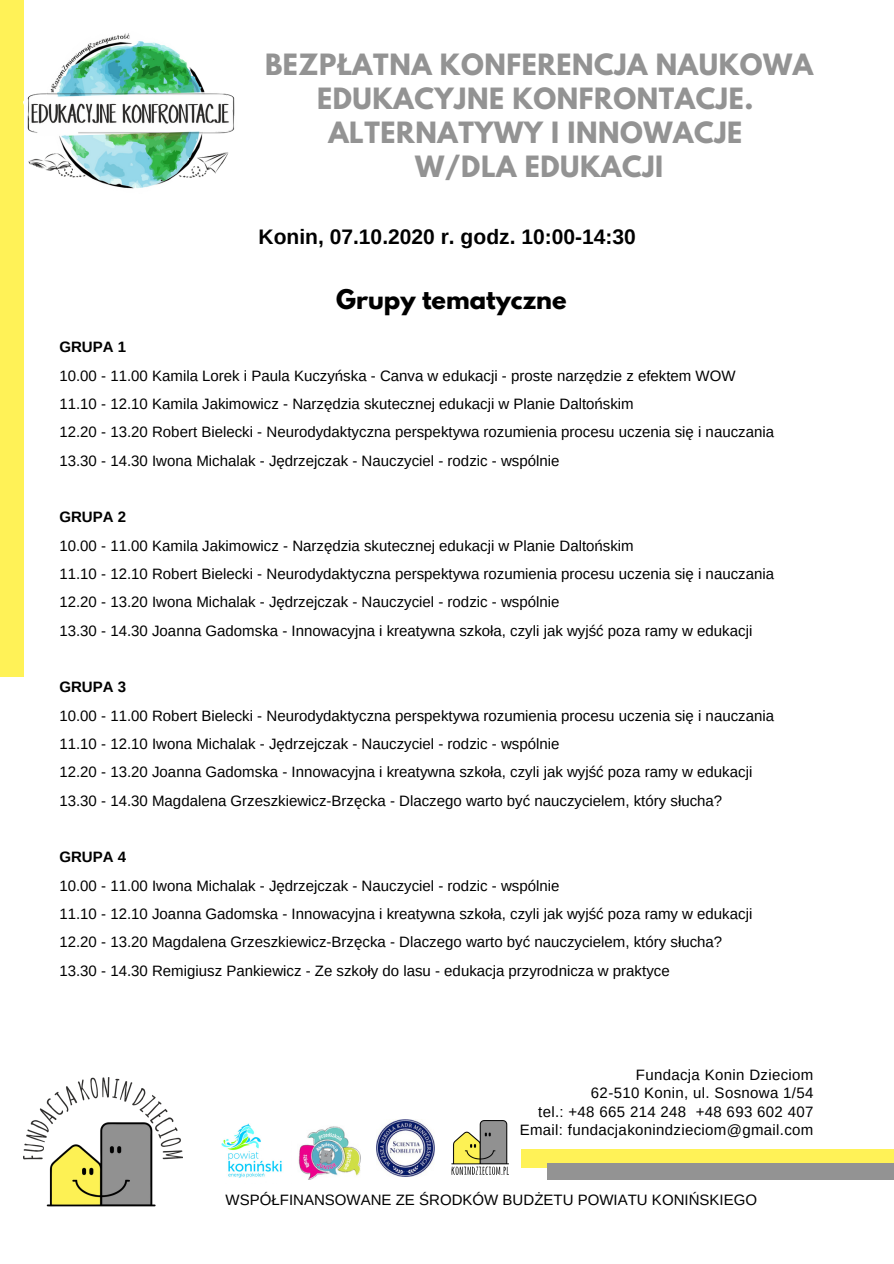
<style>
.page{position:relative;width:894px;height:1264px;background:#fff}
.page>*{position:absolute;margin:0;border:0;box-sizing:border-box;transform-origin:0 0}
.t1{font:700 25.95px/33.8px "League Spartan";letter-spacing:.02em;color:#939393;text-align:center}
.t2{font:700 24px "League Spartan";color:#000}
.t3{font:700 21px "Arimo";color:#000}
.t4{font:15px/28.3px "Arimo";color:#000}
.t5{font:15px/18.5px "Arimo";letter-spacing:.02em;color:#000;text-align:right}
.t6{font:700 15px "Arimo";color:#000}
</style>
<div class="page">
<div style="left:0;top:0;width:24px;height:676px;background:#fff257"></div>
<img style="left:27px;top:33px;width:208px;height:156px">
<div style="left:521px;top:1149px;width:372px;height:18px;background:#fff257"></div>
<div style="left:547px;top:1162px;width:346px;height:17px;background:#939393"></div>
<img style="left:24px;top:1077px;width:158px;height:130px">
<img style="left:221px;top:1123px;width:61px;height:55px">
<img style="left:298px;top:1126px;width:62px;height:53px">
<img style="left:451px;top:1120px;width:57px;height:54px">
<img style="left:377px;top:1119px;width:57px;height:57px">
<h1 class="t1" style="left:265px;top:51px;width:549px">BEZPŁATNA KONFERENCJA NAUKOWA<br>EDUKACYJNE KONFRONTACJE.<br>ALTERNATYWY I INNOWACJE<br>W/DLA EDUKACJI</h1>
<h3 class="t3" style="left:258px;top:225px;width:379px">Konin, 07.10.2020 r. godz. 10:00-14:30</h3>
<h2 class="t2" style="left:336px;top:288px;width:232px">Grupy tematyczne</h2>
<p class="t6" style="left:59px;top:339px;width:68px">GRUPA 1</p>
<p class="t4" style="left:59px;top:361px;width:716px">10.00 - 11.00 Kamila Lorek i Paula Kuczyńska - Canva w edukacji - proste narzędzie z efektem WOW 11.10 - 12.10 Kamila Jakimowicz - Narzędzia skutecznej edukacji w Planie Daltońskim<br>12.20 - 13.20 Robert Bielecki - Neurodydaktyczna perspektywa rozumienia procesu uczenia się i nauczania 13.30 - 14.30 Iwona Michalak - Jędrzejczak - Nauczyciel - rodzic - wspólnie</p>
<p class="t6" style="left:59px;top:508px;width:68px">GRUPA 2</p>
<p class="t4" style="left:59px;top:531px;width:716px">10.00 - 11.00 Kamila Jakimowicz - Narzędzia skutecznej edukacji w Planie Daltońskim<br>11.10 - 12.10 Robert Bielecki - Neurodydaktyczna perspektywa rozumienia procesu uczenia się i nauczania 12.20 - 13.20 Iwona Michalak - Jędrzejczak - Nauczyciel - rodzic - wspólnie<br>13.30 - 14.30 Joanna Gadomska - Innowacyjna i kreatywna szkoła, czyli jak wyjść poza ramy w edukacji</p>
<p class="t6" style="left:59px;top:678px;width:68px">GRUPA 3</p>
<p class="t4" style="left:59px;top:701px;width:716px">10.00 - 11.00 Robert Bielecki - Neurodydaktyczna perspektywa rozumienia procesu uczenia się i nauczania 11.10 - 12.10 Iwona Michalak - Jędrzejczak - Nauczyciel - rodzic - wspólnie<br>12.20 - 13.20 Joanna Gadomska - Innowacyjna i kreatywna szkoła, czyli jak wyjść poza ramy w edukacji 13.30 - 14.30 Magdalena Grzeszkiewicz-Brzęcka - Dlaczego warto być nauczycielem, który słucha?</p>
<p class="t6" style="left:59px;top:848px;width:68px">GRUPA 4</p>
<p class="t4" style="left:59px;top:871px;width:694px">10.00 - 11.00 Iwona Michalak - Jędrzejczak - Nauczyciel - rodzic - wspólnie<br>11.10 - 12.10 Joanna Gadomska - Innowacyjna i kreatywna szkoła, czyli jak wyjść poza ramy w edukacji 12.20 - 13.20 Magdalena Grzeszkiewicz-Brzęcka - Dlaczego warto być nauczycielem, który słucha?<br>13.30 - 14.30 Remigiusz Pankiewicz - Ze szkoły do lasu - edukacja przyrodnicza w praktyce</p>
<p class="t5" style="left:519px;top:1065px;width:295px">Fundacja Konin Dzieciom<br>62-510 Konin, ul. Sosnowa 1/54<br>tel.: +48 665 214 248 +48 693 602 407<br>Email: fundacjakonindzieciom@gmail.com</p>
<p class="t4" style="left:225px;top:1185px;width:533px">WSPÓŁFINANSOWANE ZE ŚRODKÓW BUDŻETU POWIATU KONIŃSKIEGO</p>
</div>
